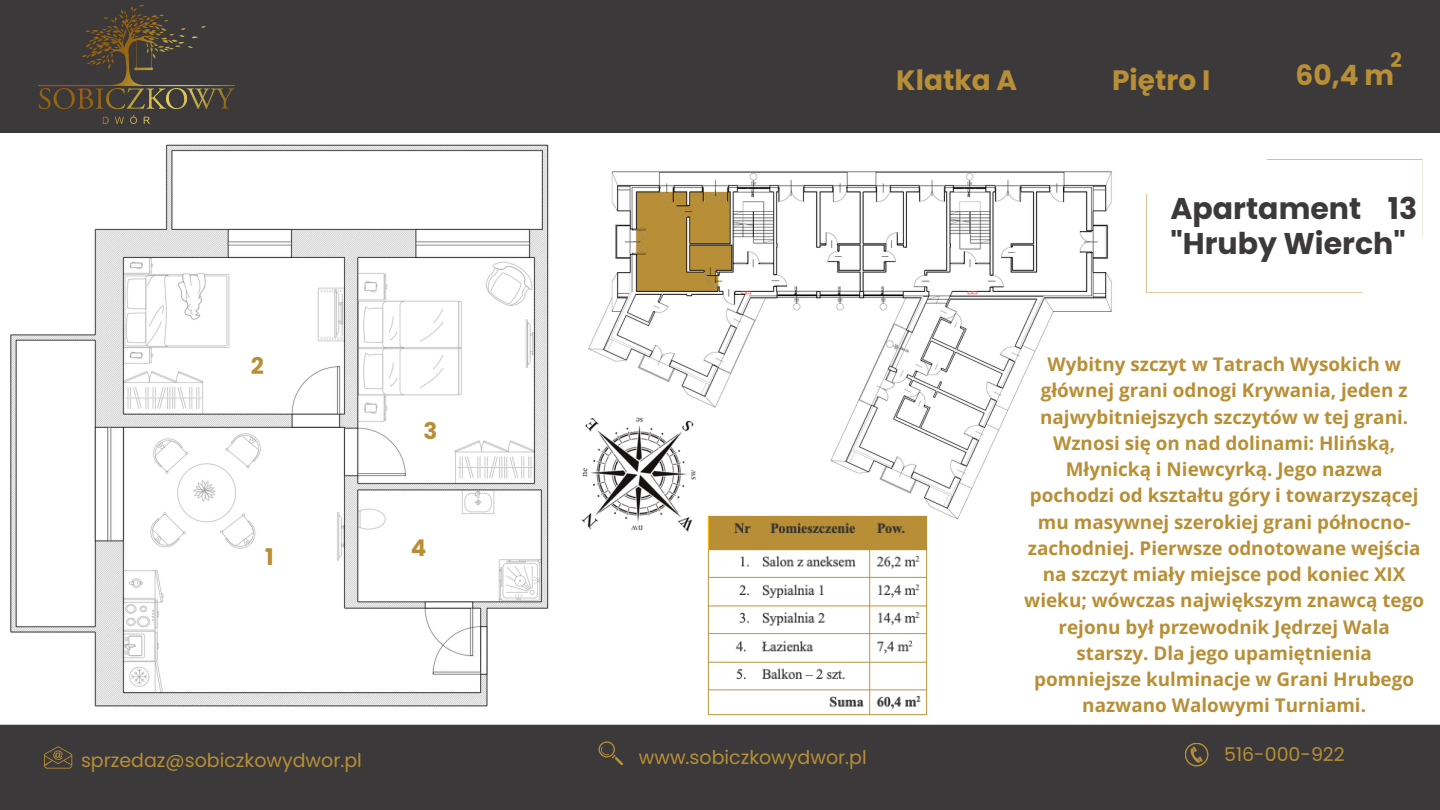
<style>
.page{position:relative;width:1440px;height:810px;background:#fff}
.page>*{position:absolute;margin:0;border:0;box-sizing:border-box;transform-origin:0 0}
.t1{font:700 30px/34.5px "Poppins";color:#3b3939}
.t2{font:700 28px "Poppins";color:#b88f36}
.t3{font:700 23px "Poppins";color:#b88f36}
.t4{font:700 20px "Poppins";color:#b88f36}
.t5{font:19px "Poppins";color:#b88f36}
.t6{font:700 18.9px/26.2px "Open Sans";color:#b88f36;text-align:center}
</style>
<div class="page">
<div style="left:0;top:725px;width:1440px;height:85px;background:#3b3939"></div>
<svg style="left:44px;top:746px;width:28px;height:23px"></svg>
<svg style="left:599px;top:741px;width:24px;height:24px"></svg>
<svg style="left:1185px;top:743px;width:24px;height:23px"></svg>
<div style="left:0;top:0;width:1440px;height:133px;background:#3b3939"></div>
<svg style="left:1146px;top:159px;width:277px;height:133px"></svg>
<img style="left:39px;top:6px;width:196px;height:117px">
<img style="left:581px;top:171px;width:531px;height:361px">
<img style="left:10px;top:144px;width:539px;height:563px">
<img style="left:706px;top:514px;width:222px;height:202px">
<div style="left:221px;top:608px;width:56px;height:55px;background:#fff;border-radius:50%"></div>
<p class="t4" style="left:1390px;top:46px;width:13px">2</p>
<p class="t2" style="left:896px;top:61px;width:123px">Klatka A</p>
<p class="t2" style="left:1112px;top:61px;width:100px">Piętro I</p>
<p class="t2" style="left:1296px;top:56px;width:100px">60,4 m</p>
<p class="t3" style="left:251px;top:350px;width:15px">2</p>
<p class="t3" style="left:265px;top:541px;width:10px">1</p>
<p class="t3" style="left:424px;top:415px;width:15px">3</p>
<p class="t3" style="left:411px;top:532px;width:17px">4</p>
<p class="t5" style="left:81px;top:747px;width:282px">sprzedaz@sobiczkowydwor.pl</p>
<p class="t5" style="left:639px;top:744px;width:229px">www.sobiczkowydwor.pl</p>
<p class="t1" style="left:1170px;top:191px;width:248px">Apartament 13 "Hruby Wierch"</p>
<p class="t6" style="left:1024px;top:351px;width:401px">Wybitny szczyt w Tatrach Wysokich w głównej grani odnogi Krywania, jeden z najwybitniejszych szczytów w tej grani.<br>Wznosi się on nad dolinami: Hlińską, Młynicką i Niewcyrką. Jego nazwa pochodzi od kształtu góry i towarzyszącej mu masywnej szerokiej grani północno&shy;zachodniej. Pierwsze odnotowane wejścia na szczyt miały miejsce pod koniec XIX wieku; wówczas największym znawcą tego rejonu był przewodnik Jędrzej Wala starszy. Dla jego upamiętnienia pomniejsze kulminacje w Grani Hrubego nazwano Walowymi Turniami.</p>
<p class="t5" style="left:1224px;top:741px;width:122px">516-000-922</p>
</div>
